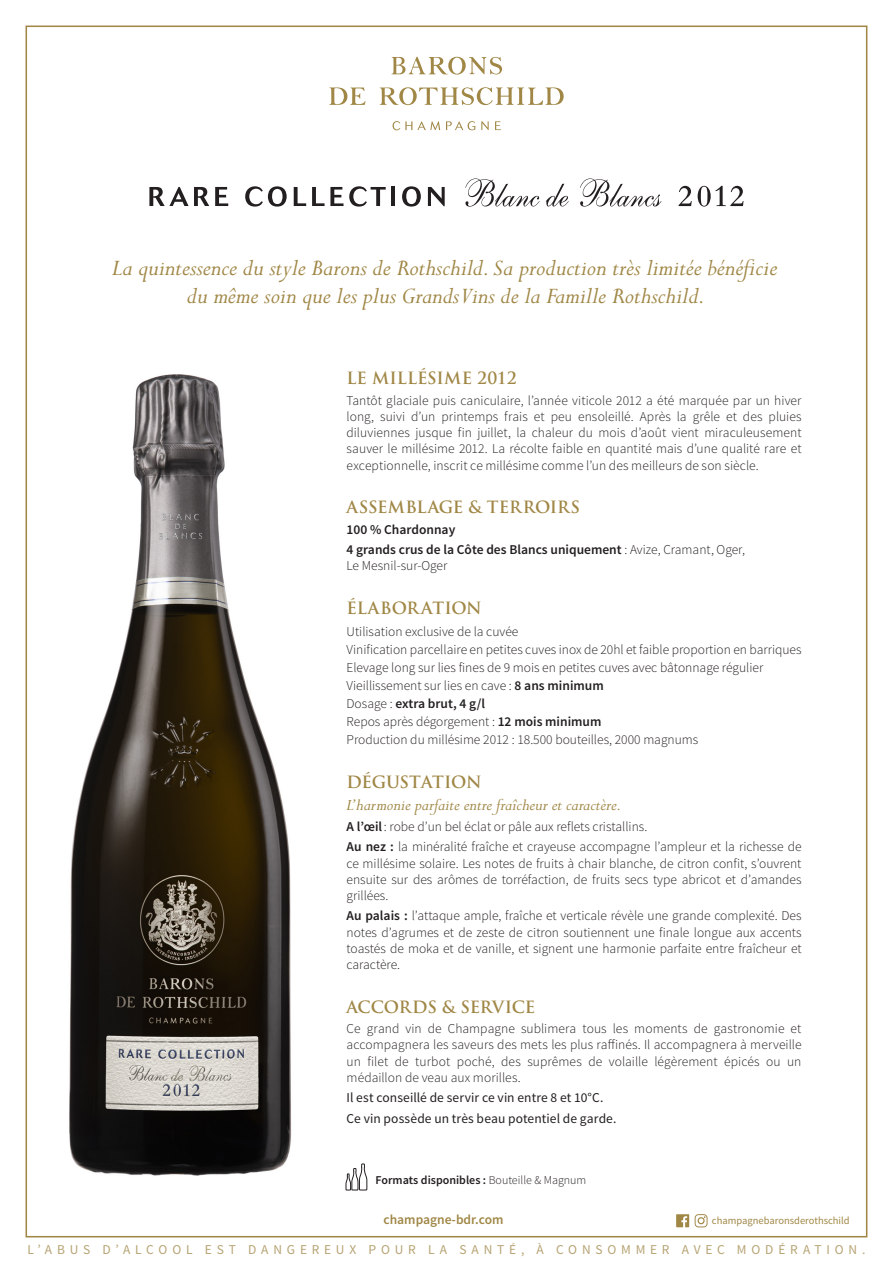
<style>
.page{position:relative;width:893px;height:1263px;background:#fff}
.page>*{position:absolute;margin:0;border:0;box-sizing:border-box;transform-origin:0 0}
.t1{font:italic 25.5px "Perpetua";color:#a08746}
.t2{font:italic 18px "Perpetua";color:#a08746}
.t3{font:700 16.5px "Trajan Pro";letter-spacing:-.01em;color:#a08746}
.t4{font:300 13.5px/16.2px "Source Sans Pro";color:#231f20;text-align:justify}
.t5{font:600 13.5px "Source Sans Pro";color:#231f20}
.t6{font:13.5px "Source Sans Pro";letter-spacing:.01em;color:#231f20}
.t7{font:13.5px "Source Sans Pro";letter-spacing:.355em;color:#b7a474}
.t8{font:600 13.5px "Source Sans Pro";color:#a08746}
.t9{font:600 12px "Source Sans Pro";color:#231f20}
.t10{font:10.5px "Source Sans Pro";color:#a08746}
.s1{font-weight:300}
.s2{font-weight:600}
</style>
<div class="page">
<svg style="left:346px;top:1164px;width:21px;height:26px"></svg>
<svg style="left:676px;top:1214px;width:13px;height:13px"></svg>
<svg style="left:695px;top:1214px;width:12px;height:13px"></svg>
<img style="left:69px;top:374px;width:223px;height:802px">
<svg style="left:149px;top:187px;width:60px;height:19px"></svg>
<svg style="left:215px;top:187px;width:13px;height:19px"></svg>
<svg style="left:294px;top:187px;width:12px;height:19px"></svg>
<svg style="left:312px;top:187px;width:31px;height:19px"></svg>
<hr style="left:391px;top:187px;width:4px;height:19px;background:#231f20">
<svg style="left:402px;top:186px;width:19px;height:21px"></svg>
<svg style="left:428px;top:187px;width:17px;height:19px"></svg>
<svg style="left:245px;top:186px;width:42px;height:21px"></svg>
<svg style="left:349px;top:186px;width:37px;height:21px"></svg>
<svg style="left:679px;top:186px;width:13px;height:20px"></svg>
<svg style="left:698px;top:186px;width:45px;height:21px"></svg>
<svg style="left:465px;top:178px;width:75px;height:29px"></svg>
<svg style="left:546px;top:184px;width:23px;height:22px"></svg>
<svg style="left:580px;top:178px;width:81px;height:29px"></svg>
<svg style="left:393px;top:121px;width:47px;height:9px"></svg>
<svg style="left:446px;top:121px;width:29px;height:9px"></svg>
<svg style="left:481px;top:121px;width:8px;height:9px"></svg>
<svg style="left:495px;top:121px;width:6px;height:9px"></svg>
<svg style="left:329px;top:87px;width:36px;height:18px"></svg>
<svg style="left:380px;top:87px;width:184px;height:18px"></svg>
<svg style="left:391px;top:57px;width:111px;height:18px"></svg>
<p class="t1" style="left:112px;top:255px;width:667px">La quintessence du style Barons de Rothschild. Sa production très limitée bénéficie</p>
<p class="t1" style="left:187px;top:283px;width:520px">du même soin que les plus Grands Vins de la Famille Rothschild.</p>
<p class="t3" style="left:347px;top:368px;width:171px">LE MILLÉSIME 2012</p>
<p class="t4" style="left:347px;top:392px;width:457px">Tantôt glaciale puis caniculaire, l’année viticole 2012 a été marquée par un hiver long, suivi d’un printemps frais et peu ensoleillé. Après la grêle et des pluies diluviennes jusque fin juillet, la chaleur du mois d’août vient miraculeusement sauver le millésime 2012. La récolte faible en quantité mais d’une qualité rare et exceptionnelle, inscrit ce millésime comme l’un des meilleurs de son siècle.</p>
<p class="t3" style="left:347px;top:497px;width:235px">ASSEMBLAGE &amp; TERROIRS</p>
<p class="t5" style="left:347px;top:521px;width:110px">100 % Chardonnay</p>
<p class="t5" style="left:347px;top:541px;width:400px">4 grands crus de la Côte des Blancs uniquement <span class="s1">: Avize, Cramant, Oger,</span></p>
<p class="t4" style="left:347px;top:558px;width:102px">Le Mesnil-sur-Oger</p>
<p class="t3" style="left:347px;top:598px;width:137px">ÉLABORATION</p>
<p class="t4" style="left:347px;top:624px;width:173px">Utilisation exclusive de la cuvée</p>
<p class="t4" style="left:347px;top:642px;width:456px">Vinification parcellaire en petites cuves inox de 20hl et faible proportion en barriques</p>
<p class="t4" style="left:347px;top:660px;width:418px">Elevage long sur lies fines de 9 mois en petites cuves avec bâtonnage régulier</p>
<p class="t4" style="left:347px;top:678px;width:259px">Vieillissement sur lies en cave : <span class="s2">8 ans minimum</span></p>
<p class="t5" style="left:347px;top:695px;width:140px"><span class="s1">Dosage :</span> extra brut, 4 g/l</p>
<p class="t4" style="left:347px;top:714px;width:256px">Repos après dégorgement : <span class="s2">12 mois minimum</span></p>
<p class="t4" style="left:347px;top:732px;width:353px">Production du millésime 2012 : 18.500 bouteilles, 2000 magnums</p>
<p class="t3" style="left:347px;top:772px;width:137px">DÉGUSTATION</p>
<p class="t2" style="left:347px;top:796px;width:276px">L’harmonie parfaite entre fraîcheur et caractère.</p>
<p class="t4" style="left:347px;top:818px;width:302px"><span class="s2">A l’œil</span>: robe d’un bel éclat or pâle aux reflets cristallins.</p>
<p class="t4" style="left:347px;top:839px;width:457px"><span class="s2">Au nez :</span> la minéralité fraîche et crayeuse accompagne l’ampleur et la richesse de ce millésime solaire. Les notes de fruits à chair blanche, de citron confit, s’ouvrent ensuite sur des arômes de torréfaction, de fruits secs type abricot et d’amandes grillées.</p>
<p class="t4" style="left:347px;top:908px;width:457px"><span class="s2">Au palais :</span> l’attaque ample, fraîche et verticale révèle une grande complexité. Des notes d’agrumes et de zeste de citron soutiennent une finale longue aux accents toastés de moka et de vanille, et signent une harmonie parfaite entre fraîcheur et caractère.</p>
<p class="t3" style="left:347px;top:996px;width:190px">ACCORDS &amp; SERVICE</p>
<p class="t4" style="left:347px;top:1021px;width:456px">Ce grand vin de Champagne sublimera tous les moments de gastronomie et accompagnera les saveurs des mets les plus raffinés. Il accompagnera à merveille un filet de turbot poché, des suprêmes de volaille légèrement épicés ou un médaillon de veau aux morilles.</p>
<p class="t6" style="left:347px;top:1089px;width:258px">Il est conseillé de servir ce vin entre 8 et 10°C.</p>
<p class="t6" style="left:347px;top:1110px;width:271px">Ce vin possède un très beau potentiel de garde.</p>
<p class="t9" style="left:376px;top:1172px;width:212px">Formats disponibles : <span class="s1">Bouteille &amp; Magnum</span></p>
<p class="t8" style="left:383px;top:1211px;width:122px">champagne-bdr.com</p>
<p class="t10" style="left:712px;top:1214px;width:139px">champagnebaronsderothschild</p>
<p class="t7" style="left:28px;top:1241px;width:839px">L’ABUS D’ALCOOL EST DANGEREUX POUR LA SANTÉ, À CONSOMMER AVEC MODÉRATION.</p>
</div>
